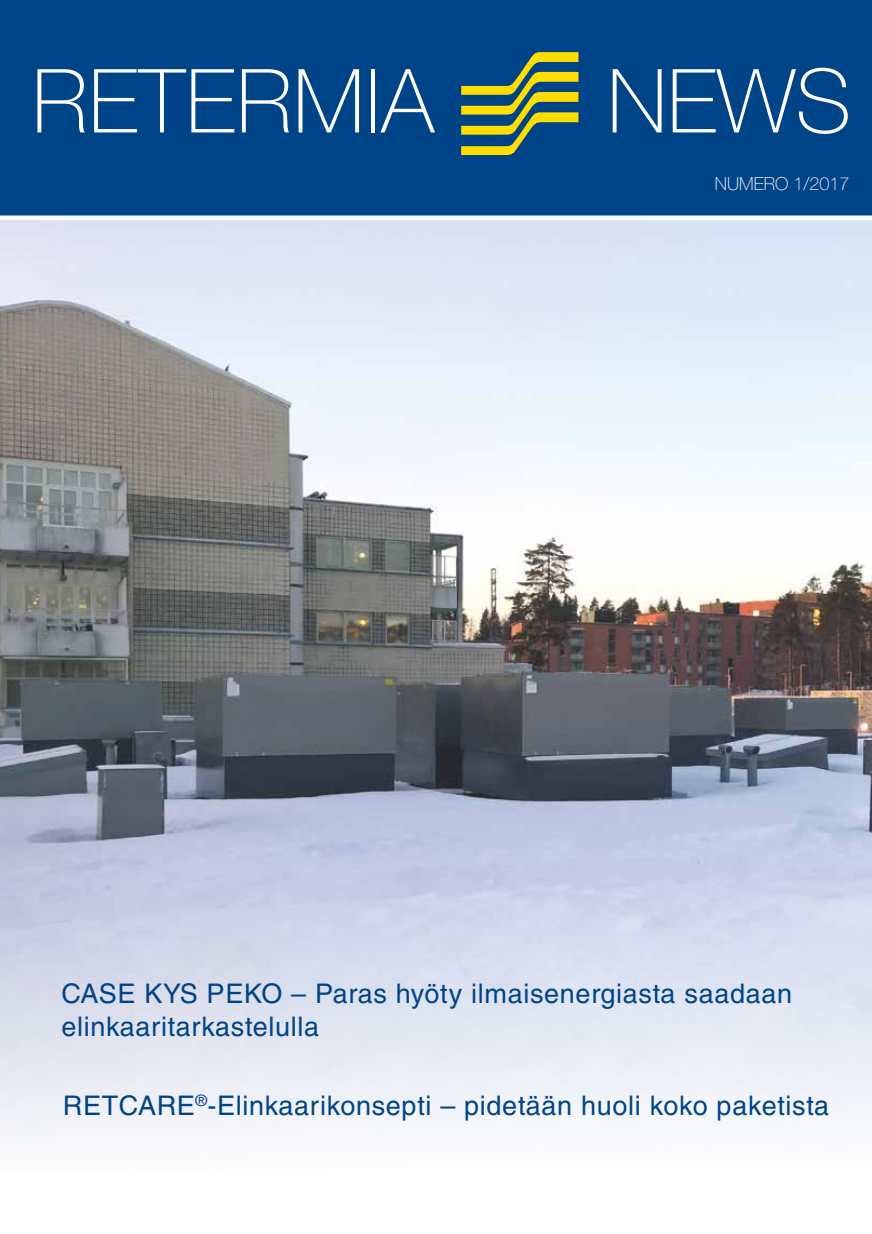
<style>
.page{position:relative;width:872px;height:1234px;background:#fff}
.page>*{position:absolute;margin:0;border:0;box-sizing:border-box;transform-origin:0 0}
.t1{font:100 88.5px "Helvetica Neue LT Std";letter-spacing:.01em;color:#fff}
.t2{font:27px/32.4px "Helvetica LT Std";letter-spacing:.025em;color:#048}
.t3{font:100 18px "Helvetica Neue LT Std";color:#fff}
</style>
<div class="page">
<img style="left:0;top:220px;width:872px;height:917px">
<div style="left:0;top:0;width:872px;height:214px;background:#048"></div>
<svg style="left:461px;top:52px;width:117px;height:103px"></svg>
<h1 class="t1" style="left:32px;top:50px;width:403px">RETERMIA</h1>
<h1 class="t1" style="left:607px;top:50px;width:245px">NEWS</h1>
<p class="t3" style="left:715px;top:173px;width:136px">NUMERO 1/2017</p>
<p class="t2" style="left:61px;top:977px;width:732px">CASE KYS PEKO – Paras hyöty ilmaisenergiasta saadaan elinkaaritarkastelulla</p>
<p class="t2" style="left:63px;top:1089px;width:768px">RETCARE<sup>®</sup>-Elinkaarikonsepti – pidetään huoli koko paketista</p>
</div>
